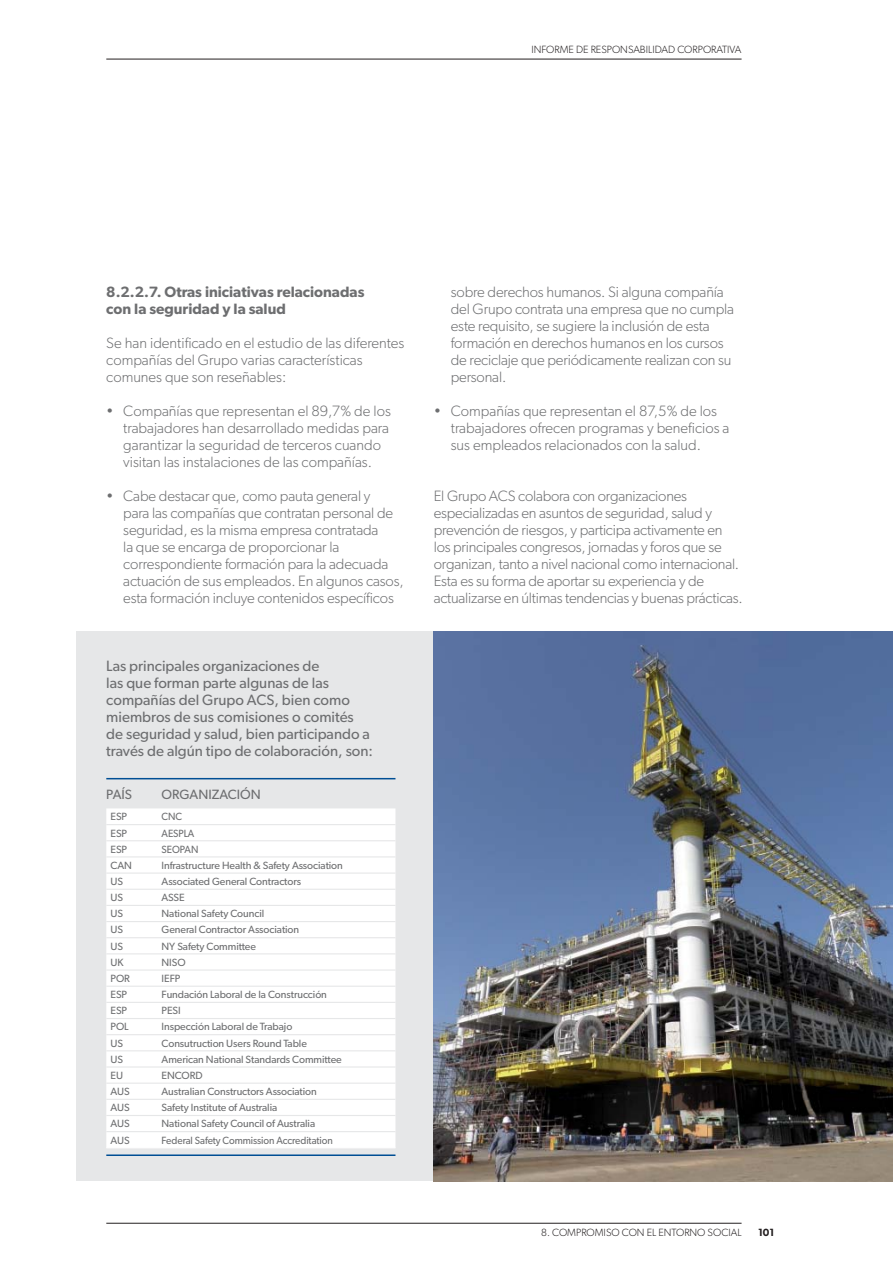
<style>
.page{position:relative;width:893px;height:1263px;background:#fff}
.page>*{position:absolute;margin:0;border:0;box-sizing:border-box;transform-origin:0 0}
.t1{font:300 15px/17px "Gibson";letter-spacing:-.01em;color:#6d6e70}
.t2{font:15px/17px "Gibson";color:#6d6e70}
.t3{font:600 15px/17px "Gibson";color:#6d6e70}
.t4{font:13.5px "Gibson";color:#6d6e70}
.t5{font:10.5px "Gibson";letter-spacing:-.005em;color:#6d6e70}
.t6{font:300 10.5px "Gibson";color:#231f20}
.t7{font:10.5px "Gibson";letter-spacing:-.005em;color:#6d6e70;scale:.95 1}
.t8{font:600 10.5px "Gibson";color:#231f20}
</style>
<div class="page">
<div style="left:77px;top:631px;width:357px;height:550px;background:#e6e7e8"></div>
<hr style="left:106px;top:1223px;width:636px;height:1px;background:#231f20">
<hr style="left:106px;top:59px;width:636px;height:1px;background:#231f20">
<img style="left:434px;top:631px;width:459px;height:550px">
<div style="left:106px;top:808px;width:289px;height:339px;background:#fff"></div>
<hr style="left:106px;top:778px;width:289px;height:1px;background:#004e94">
<hr style="left:106px;top:1154px;width:289px;height:2px;background:#004e94">
<hr style="left:106px;top:1147px;width:289px;height:1px;background:#fff">
<hr style="left:106px;top:824px;width:289px;height:1px;background:#e6e7e8">
<hr style="left:106px;top:840px;width:289px;height:1px;background:#e6e7e8">
<hr style="left:106px;top:856px;width:289px;height:1px;background:#e6e7e8">
<hr style="left:106px;top:872px;width:289px;height:2px;background:#e6e7e8">
<hr style="left:106px;top:889px;width:289px;height:1px;background:#e6e7e8">
<hr style="left:106px;top:905px;width:289px;height:1px;background:#e6e7e8">
<hr style="left:106px;top:921px;width:289px;height:1px;background:#e6e7e8">
<hr style="left:106px;top:937px;width:289px;height:1px;background:#e6e7e8">
<hr style="left:106px;top:953px;width:289px;height:1px;background:#e6e7e8">
<hr style="left:106px;top:969px;width:289px;height:1px;background:#e6e7e8">
<hr style="left:106px;top:986px;width:289px;height:1px;background:#e6e7e8">
<hr style="left:106px;top:1002px;width:289px;height:1px;background:#e6e7e8">
<hr style="left:106px;top:1018px;width:289px;height:1px;background:#e6e7e8">
<hr style="left:106px;top:1034px;width:289px;height:1px;background:#e6e7e8">
<hr style="left:106px;top:1050px;width:289px;height:1px;background:#e6e7e8">
<hr style="left:106px;top:1066px;width:289px;height:1px;background:#e6e7e8">
<hr style="left:106px;top:1082px;width:289px;height:2px;background:#e6e7e8">
<hr style="left:106px;top:1099px;width:289px;height:1px;background:#e6e7e8">
<hr style="left:106px;top:1115px;width:289px;height:1px;background:#e6e7e8">
<hr style="left:106px;top:1131px;width:289px;height:1px;background:#e6e7e8">
<p class="t6" style="left:531px;top:46px;width:212px">INFORME DE RESPONSABILIDAD CORPORATIVA</p>
<p class="t3" style="left:106px;top:285px;width:260px">8.2.2.7. Otras iniciativas relacionadas con la seguridad y la salud</p>
<p class="t1" style="left:106px;top:336px;width:300px">Se han identificado en el estudio de las diferentes compañías del Grupo varias características comunes que son reseñables:</p>
<p class="t1" style="left:123px;top:404px;width:269px;text-indent:-17px">• Compañías que representan el 89,7% de los trabajadores han desarrollado medidas para garantizar la seguridad de terceros cuando visitan las instalaciones de las compañías.</p>
<p class="t1" style="left:123px;top:489px;width:282px;text-indent:-17px">• Cabe destacar que, como pauta general y<br>para las compañías que contratan personal de seguridad, es la misma empresa contratada<br>la que se encarga de proporcionar la correspondiente formación para la adecuada actuación de sus empleados. En algunos casos, esta formación incluye contenidos específicos</p>
<p class="t2" style="left:106px;top:659px;width:268px">Las principales organizaciones de<br>las que forman parte algunas de las compañías del Grupo ACS, bien como miembros de sus comisiones o comités de seguridad y salud, bien participando a través de algún tipo de colaboración, son:</p>
<p class="t4" style="left:106px;top:789px;width:27px">PAÍS</p>
<p class="t4" style="left:162px;top:789px;width:101px">ORGANIZACIÓN</p>
<p class="t5" style="left:111px;top:813px;width:18px">ESP</p>
<p class="t7" style="left:162px;top:813px;width:23px">CNC</p>
<p class="t5" style="left:111px;top:829px;width:18px">ESP</p>
<p class="t7" style="left:162px;top:829px;width:36px">AESPLA</p>
<p class="t5" style="left:111px;top:845px;width:18px">ESP</p>
<p class="t7" style="left:162px;top:845px;width:40px">SEOPAN</p>
<p class="t5" style="left:111px;top:861px;width:23px">CAN</p>
<p class="t5" style="left:162px;top:861px;width:183px">Infrastructure Health &amp; Safety Association</p>
<p class="t5" style="left:111px;top:878px;width:14px">US</p>
<p class="t5" style="left:162px;top:878px;width:141px">Associated General Contractors</p>
<p class="t5" style="left:111px;top:894px;width:14px">US</p>
<p class="t5" style="left:162px;top:894px;width:25px">ASSE</p>
<p class="t5" style="left:111px;top:910px;width:14px">US</p>
<p class="t5" style="left:162px;top:910px;width:104px">National Safety Council</p>
<p class="t5" style="left:111px;top:926px;width:14px">US</p>
<p class="t5" style="left:162px;top:926px;width:139px">General Contractor Association</p>
<p class="t5" style="left:111px;top:942px;width:14px">US</p>
<p class="t5" style="left:162px;top:942px;width:96px">NY Safety Committee</p>
<p class="t5" style="left:111px;top:958px;width:15px">UK</p>
<p class="t5" style="left:162px;top:958px;width:26px">NISO</p>
<p class="t5" style="left:111px;top:975px;width:21px">POR</p>
<p class="t5" style="left:162px;top:975px;width:20px">IEFP</p>
<p class="t5" style="left:111px;top:991px;width:18px">ESP</p>
<p class="t5" style="left:162px;top:991px;width:167px">Fundación Laboral de la Construcción</p>
<p class="t5" style="left:111px;top:1007px;width:18px">ESP</p>
<p class="t5" style="left:162px;top:1007px;width:21px">PESI</p>
<p class="t5" style="left:111px;top:1023px;width:20px">POL</p>
<p class="t5" style="left:162px;top:1023px;width:132px">Inspección Laboral de Trabajo</p>
<p class="t5" style="left:111px;top:1039px;width:14px">US</p>
<p class="t5" style="left:162px;top:1039px;width:147px">Consutruction Users Round Table</p>
<p class="t5" style="left:111px;top:1055px;width:14px">US</p>
<p class="t5" style="left:162px;top:1055px;width:182px">American National Standards Committee</p>
<p class="t5" style="left:111px;top:1072px;width:14px">EU</p>
<p class="t5" style="left:162px;top:1072px;width:42px">ENCORD</p>
<p class="t5" style="left:111px;top:1088px;width:21px">AUS</p>
<p class="t5" style="left:162px;top:1088px;width:157px">Australian Constructors Association</p>
<p class="t5" style="left:111px;top:1104px;width:21px">AUS</p>
<p class="t5" style="left:162px;top:1104px;width:117px">Safety Institute of Australia</p>
<p class="t5" style="left:111px;top:1120px;width:21px">AUS</p>
<p class="t5" style="left:162px;top:1120px;width:155px">National Safety Council of Australia</p>
<p class="t5" style="left:111px;top:1136px;width:21px">AUS</p>
<p class="t7" style="left:162px;top:1136px;width:182px">Federal Safety Commission Accreditation</p>
<p class="t1" style="left:451px;top:285px;width:285px">sobre derechos humanos. Si alguna compañía del Grupo contrata una empresa que no cumpla este requisito, se sugiere la inclusión de esta formación en derechos humanos en los cursos de reciclaje que periódicamente realizan con su personal.</p>
<p class="t1" style="left:451px;top:404px;width:280px;text-indent:-17px">• Compañías que representan el 87,5% de los trabajadores ofrecen programas y beneficios a sus empleados relacionados con la salud.</p>
<p class="t1" style="left:434px;top:489px;width:310px">El Grupo ACS colabora con organizaciones especializadas en asuntos de seguridad, salud y prevención de riesgos, y participa activamente en los principales congresos, jornadas y foros que se organizan, tanto a nivel nacional como internacional.<br>Esta es su forma de aportar su experiencia y de actualizarse en últimas tendencias y buenas prácticas.</p>
<p class="t6" style="left:541px;top:1229px;width:202px">8. COMPROMISO CON EL ENTORNO SOCIAL</p>
<p class="t8" style="left:758px;top:1229px;width:18px">101</p>
</div>
